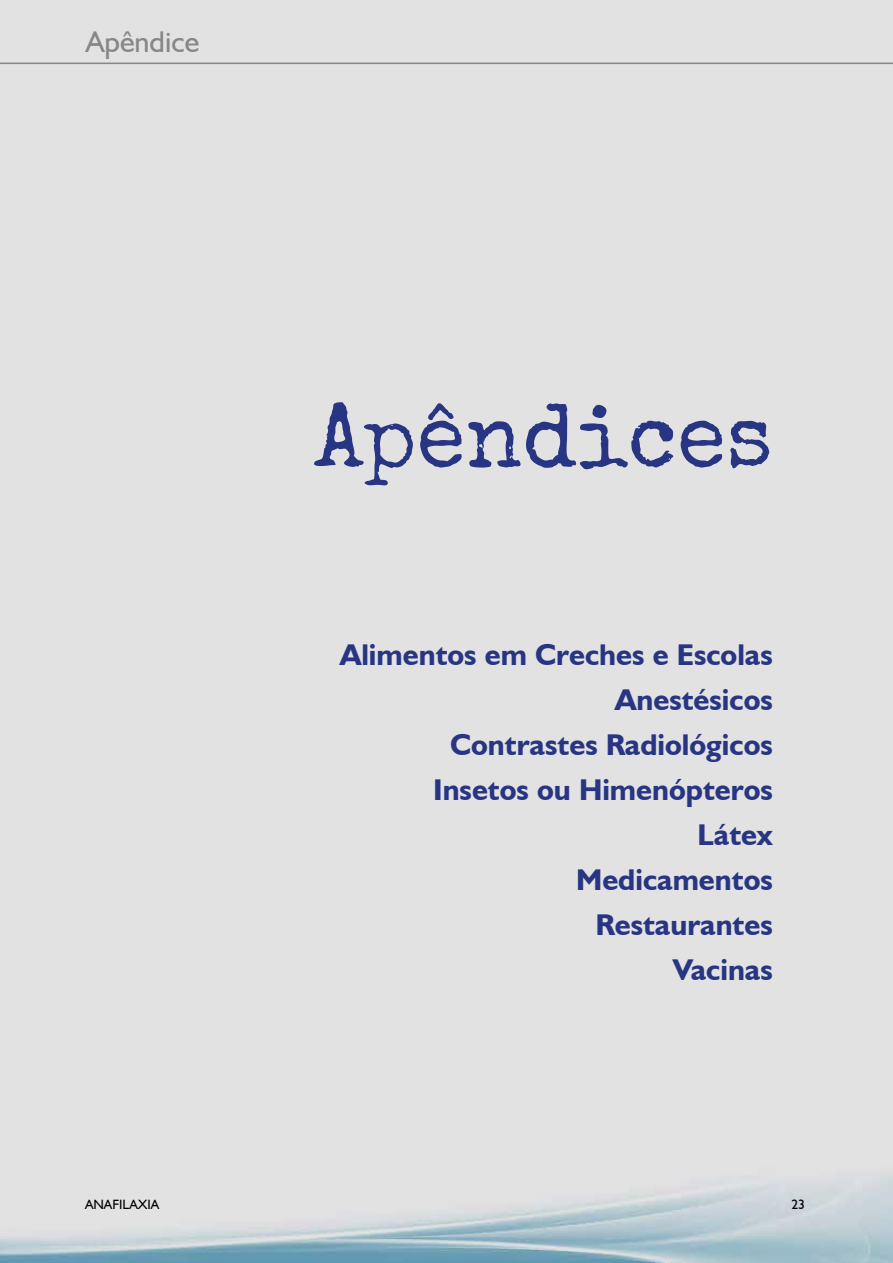
<style>
.page{position:relative;width:893px;height:1263px;background:#e2e2e2}
.page>*{position:absolute;margin:0;border:0;box-sizing:border-box;transform-origin:0 0}
.t1{font:90px "Special Elite";color:#283583}
.t2{font:700 30px/45px "Humanist 521 BT";color:#283583;text-align:right}
.t3{font:30px "Humanist 521 BT";color:#878787}
.t4{font:13.5px "Humanist 521 BT";color:#000}
</style>
<div class="page">
<hr style="left:0;top:63px;width:893px;height:1px;background:#878787">
<p class="t3" style="left:86px;top:23px;width:115px">Apêndice</p>
<h1 class="t1" style="left:314px;top:379px;width:460px">Apêndices</h1>
<p class="t2" style="left:340px;top:631px;width:435px">Alimentos em Creches e Escolas<br>Anestésicos<br>Contrastes Radiológicos<br>Insetos ou Himenópteros<br>Látex<br>Medicamentos<br>Restaurantes<br>Vacinas</p>
<p class="t4" style="left:85px;top:1196px;width:76px">ANAFILAXIA</p>
<p class="t4" style="left:791px;top:1196px;width:15px">23</p>
</div>
